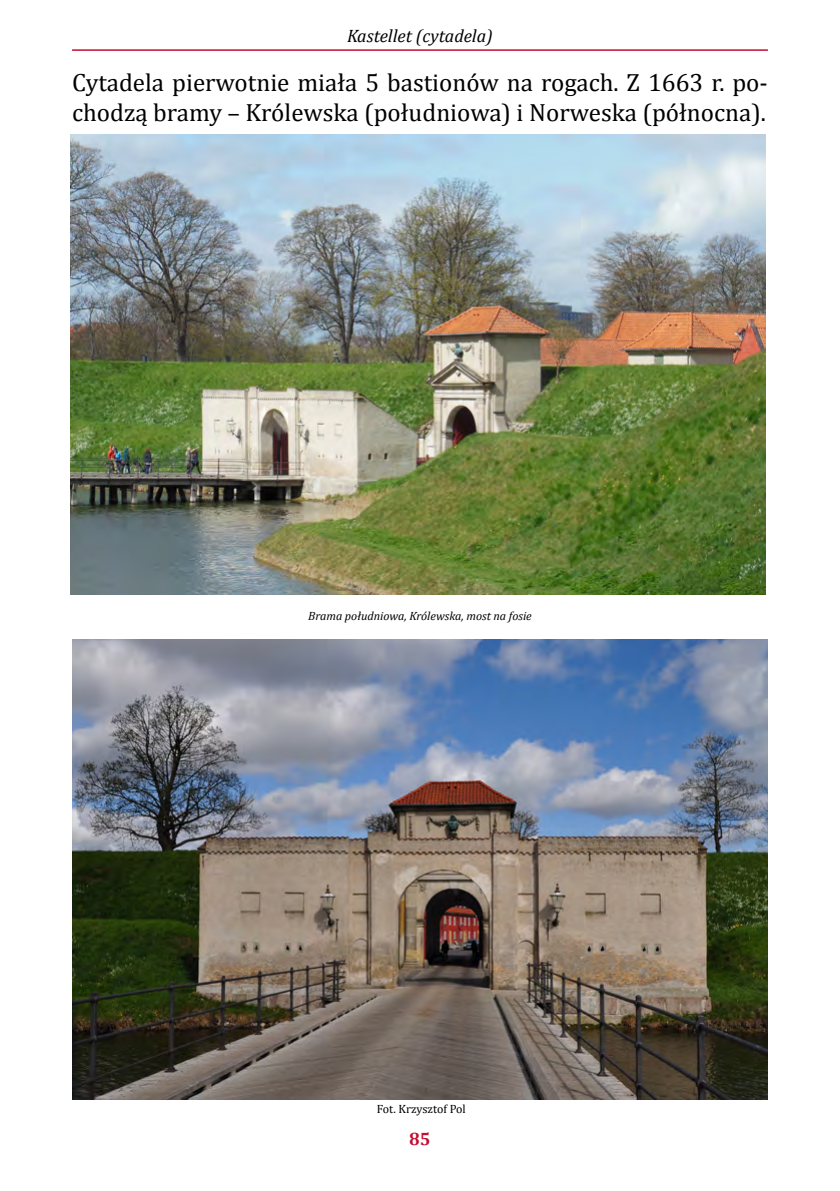
<style>
.page{position:relative;width:840px;height:1191px;background:#fff}
.page>*{position:absolute;margin:0;border:0;box-sizing:border-box;transform-origin:0 0}
.t1{font:25px/30px "Cambria";color:#000}
.t2{font:italic 18px "Cambria";color:#000}
.t3{font:700 18px "Cambria";color:#c60c31}
.t4{font:italic 12px "Cambria";color:#000}
.t5{font:12px "Cambria";color:#000}
</style>
<div class="page">
<hr style="left:72px;top:49px;width:695px;height:2px;background:#c60c31">
<img style="left:72px;top:639px;width:695px;height:460px">
<img style="left:71px;top:135px;width:694px;height:459px">
<p class="t2" style="left:347px;top:24px;width:147px">Kastellet (cytadela)</p>
<p class="t1" style="left:72px;top:68px;width:697px">Cytadela pierwotnie miała 5 bastionów na rogach. Z 1663 r. po&shy;chodzą bramy – Królewska (południowa) i Norweska (północna).</p>
<p class="t4" style="left:308px;top:608px;width:225px">Brama południowa, Królewska, most na fosie</p>
<p class="t5" style="left:376px;top:1102px;width:90px">Fot. Krzysztof Pol</p>
<p class="t3" style="left:409px;top:1126px;width:23px">85</p>
</div>
